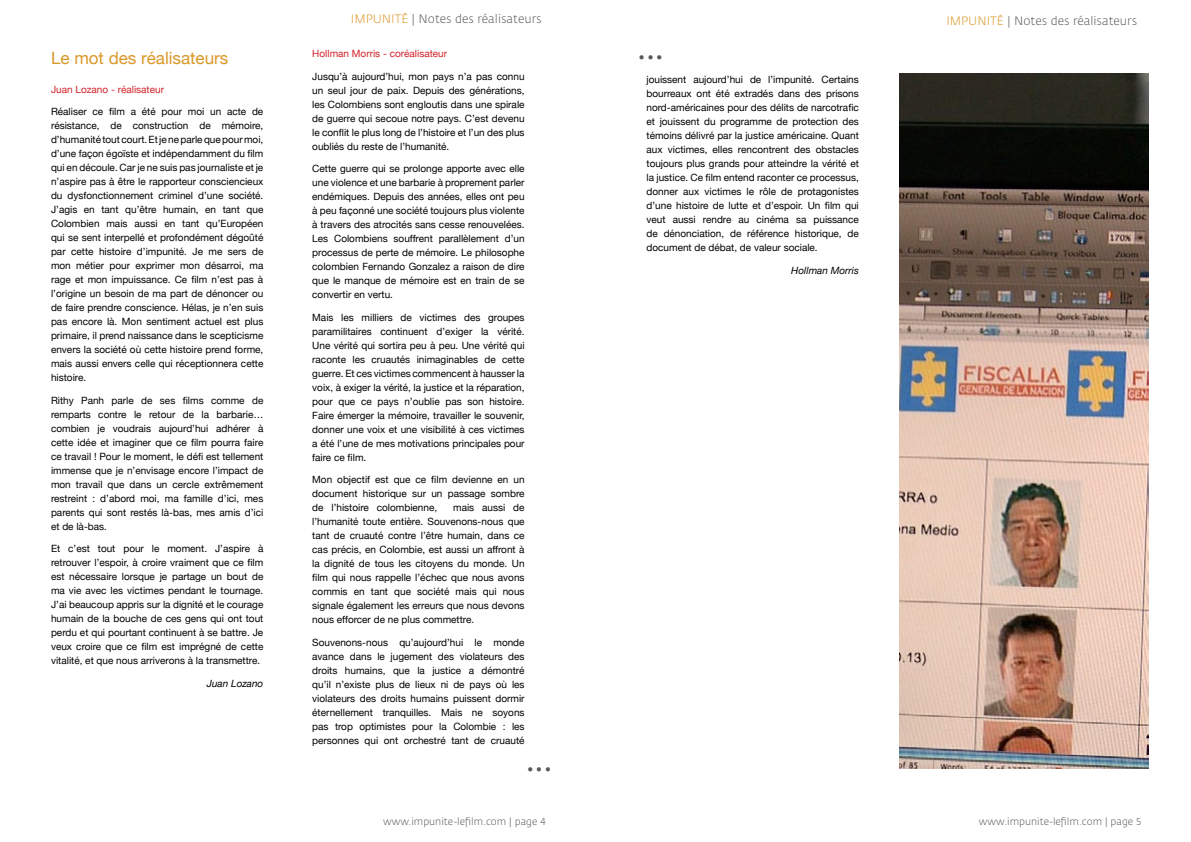
<style>
.page{position:relative;width:1191px;height:842px;background:#fff}
.page>*{position:absolute;margin:0;border:0;box-sizing:border-box;transform-origin:0 0}
.t1{font:37px "Minion Pro";color:#58595b}
.t2{font:17px "Helvetica Neue";color:#da9829}
.t3{font:300 12px "Fedra Sans";color:#58595b}
.t4{font:300 12px "Fedra Sans";color:#da9829}
.t5{font:10px/14px "Helvetica Neue";color:#000;text-align:justify}
.t6{font:300 10px "Fedra Sans";color:#58595b}
.t7{font:10px "Helvetica Neue";color:#d2232a}
.t8{font:italic 10px "Helvetica Neue";color:#000}
.s1{color:#da9829}
</style>
<div class="page">
<img style="left:899px;top:74px;width:249px;height:694px">
<h2 class="t2" style="left:51px;top:48px;width:179px">Le mot des réalisateurs</h2>
<p class="t7" style="left:51px;top:83px;width:114px">Juan Lozano - réalisateur</p>
<p class="t5" style="left:51px;top:104px;width:214px">Réaliser ce film a été pour moi un acte de résistance, de construction de mémoire, d’humanité tout court. Et je ne parle que pour moi, d’une façon égoïste et indépendamment du film qui en découle. Car je ne suis pas journaliste et je n’aspire pas à être le rapporteur consciencieux du dysfonctionnement criminel d’une société.<br>J’agis en tant qu’être humain, en tant que Colombien mais aussi en tant qu’Européen qui se sent interpellé et profondément dégoûté par cette histoire d’impunité. Je me sers de mon métier pour exprimer mon désarroi, ma rage et mon impuissance. Ce film n’est pas à l’origine un besoin de ma part de dénoncer ou de faire prendre conscience. Hélas, je n’en suis pas encore là. Mon sentiment actuel est plus primaire, il prend naissance dans le scepticisme envers la société où cette histoire prend forme, mais aussi envers celle qui réceptionnera cette histoire.</p>
<p class="t5" style="left:51px;top:393px;width:214px">Rithy Panh parle de ses films comme de remparts contre le retour de la barbarie… combien je voudrais aujourd’hui adhérer à cette idée et imaginer que ce film pourra faire ce travail ! Pour le moment, le défi est tellement immense que je n’envisage encore l’impact de mon travail que dans un cercle extrêmement restreint : d’abord moi, ma famille d’ici, mes parents qui sont restés là-bas, mes amis d’ici et de là-bas.</p>
<p class="t5" style="left:51px;top:541px;width:214px">Et c’est tout pour le moment. J’aspire à retrouver l’espoir, à croire vraiment que ce film est nécessaire lorsque je partage un bout de ma vie avec les victimes pendant le tournage.<br>J’ai beaucoup appris sur la dignité et le courage humain de la bouche de ces gens qui ont tout perdu et qui pourtant continuent à se battre. Je veux croire que ce film est imprégné de cette vitalité, et que nous arriverons à la transmettre.</p>
<p class="t8" style="left:207px;top:677px;width:58px">Juan Lozano</p>
<p class="t4" style="left:351px;top:13px;width:30px">Impuni</p>
<p class="t3" style="left:395px;top:13px;width:148px"><span class="s1">té</span> | Notes des réalisateurs</p>
<p class="t7" style="left:312px;top:48px;width:136px">Hollman Morris - coréalisateur</p>
<p class="t5" style="left:312px;top:69px;width:214px">Jusqu’à aujourd’hui, mon pays n’a pas connu un seul jour de paix. Depuis des générations, les Colombiens sont engloutis dans une spirale de guerre qui secoue notre pays. C’est devenu le conflit le plus long de l’histoire et l’un des plus oubliés du reste de l’humanité.</p>
<p class="t5" style="left:312px;top:161px;width:214px">Cette guerre qui se prolonge apporte avec elle une violence et une barbarie à proprement parler endémiques. Depuis des années, elles ont peu à peu façonné une société toujours plus violente à travers des atrocités sans cesse renouvelées.<br>Les Colombiens souffrent parallèlement d’un processus de perte de mémoire. Le philosophe colombien Fernando Gonzalez a raison de dire que le manque de mémoire est en train de se convertir en vertu.</p>
<p class="t5" style="left:312px;top:310px;width:214px">Mais les milliers de victimes des groupes paramilitaires continuent d’exiger la vérité.<br>Une vérité qui sortira peu à peu. Une vérité qui raconte les cruautés inimaginables de cette guerre. Et ces victimes commencent à hausser la voix, à exiger la vérité, la justice et la réparation, pour que ce pays n’oublie pas son histoire.<br>Faire émerger la mémoire, travailler le souvenir, donner une voix et une visibilité à ces victimes a été l’une de mes motivations principales pour faire ce film.</p>
<p class="t5" style="left:312px;top:472px;width:214px">Mon objectif est que ce film devienne en un document historique sur un passage sombre de l’histoire colombienne,</p>
<p class="t5" style="left:312px;top:500px;width:214px;text-indent:141px">mais aussi de l’humanité toute entière. Souvenons-nous que tant de cruauté contre l’être humain, dans ce cas précis, en Colombie, est aussi un affront à la dignité de tous les citoyens du monde. Un film qui nous rappelle l’échec que nous avons commis en tant que société mais qui nous signale également les erreurs que nous devons nous efforcer de ne plus commettre.</p>
<p class="t5" style="left:312px;top:635px;width:214px">Souvenons-nous qu’aujourd’hui le monde avance dans le jugement des violateurs des droits humains, que la justice a démontré qu’il n’existe plus de lieux ni de pays où les violateurs des droits humains puissent dormir éternellement tranquilles. Mais ne soyons pas trop optimistes pour la Colombie : les personnes qui ont orchestré tant de cruauté</p>
<h1 class="t1" style="left:526px;top:734px;width:28px">...</h1>
<h1 class="t1" style="left:637px;top:22px;width:28px">...</h1>
<p class="t5" style="left:646px;top:73px;width:214px">jouissent aujourd’hui de l’impunité. Certains bourreaux ont été extradés dans des prisons nord-américaines pour des délits de narcotrafic et jouissent du programme de protection des témoins délivré par la justice américaine. Quant aux victimes, elles rencontrent des obstacles toujours plus grands pour atteindre la vérité et la justice. Ce film entend raconter ce processus, donner aux victimes le rôle de protagonistes d’une histoire de lutte et d’espoir. Un film qui veut aussi rendre au cinéma sa puissance de dénonciation, de référence historique, de document de débat, de valeur sociale.</p>
<p class="t8" style="left:791px;top:264px;width:69px">Hollman Morris</p>
<p class="t4" style="left:946px;top:14px;width:30px">Impuni</p>
<p class="t3" style="left:990px;top:14px;width:148px"><span class="s1">té</span> | Notes des réalisateurs</p>
<p class="t6" style="left:383px;top:816px;width:164px">www.impunite-lefilm.com | page 4</p>
<p class="t6" style="left:979px;top:816px;width:164px">www.impunite-lefilm.com | page 5</p>
</div>
